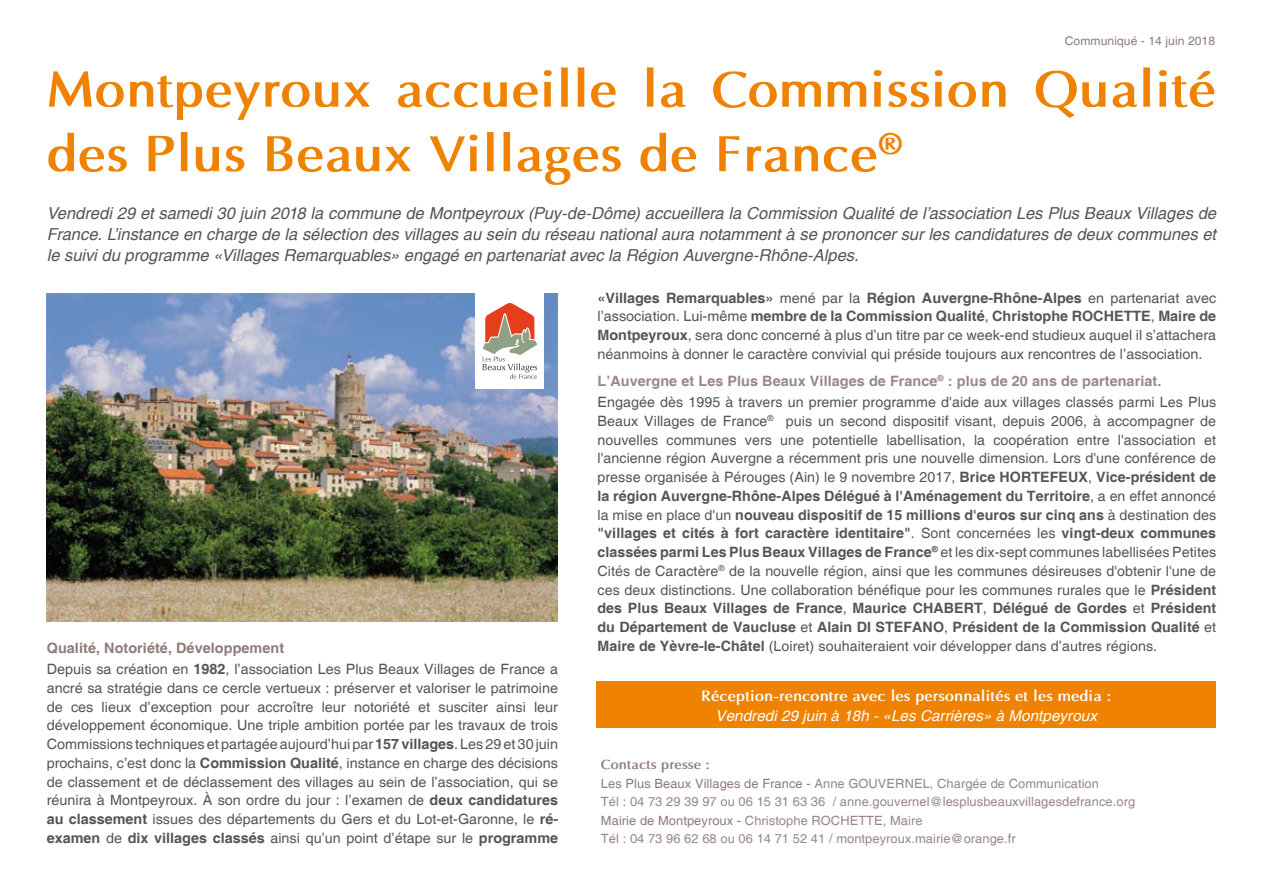
<style>
.page{position:relative;width:1263px;height:893px;background:#fff}
.page>*{position:absolute;margin:0;border:0;box-sizing:border-box;transform-origin:0 0}
.t1{font:700 51px/64.5px "Optima";letter-spacing:.005em;color:#ef8200}
.t2{font:italic 16.5px/21px "Helvetica";color:#555557;text-align:justify}
.t3{font:700 15px "Optima";letter-spacing:.005em;color:#fff}
.t4{font:italic 15px "Helvetica";letter-spacing:.005em;color:#fff}
.t5{font:14.25px/18.8px "Helvetica";color:#555557;text-align:justify}
.t6{font:700 13.5px "Optima";letter-spacing:.005em;color:#8e7c7a}
.t7{font:12.75px/17.4px "Helvetica";letter-spacing:.005em;color:#998886}
.t8{font:12px "Helvetica";letter-spacing:.005em;color:#8e7c7a}
.s1{font-weight:700}
.s2{font-weight:700;color:#998886}
.s3{font-weight:700;color:#8e7c7a}
.s4{color:#8e7c7a}
</style>
<div class="page">
<img style="left:47px;top:294px;width:511px;height:327px">
<div style="left:596px;top:682px;width:620px;height:46px;background:#ef8200"></div>
<div style="left:475px;top:292px;width:69px;height:96px;background:#fff"></div>
<svg style="left:483px;top:303px;width:54px;height:76px"></svg>
<p class="t8" style="left:1065px;top:34px;width:152px">Communiqué - 14 juin 2018</p>
<h1 class="t1" style="left:47px;top:57px;width:1171px">Montpeyroux accueille la Commission Qualité des Plus Beaux Villages de France<sup>®</sup></h1>
<p class="t2" style="left:47px;top:203px;width:1171px">Vendredi 29 et samedi 30 juin 2018 la commune de Montpeyroux (Puy-de-Dôme) accueillera la Commission Qualité de l’association Les Plus Beaux Villages de France. L’instance en charge de la sélection des villages au sein du réseau national aura notamment à se prononcer sur les candidatures de deux communes et le suivi du programme «Villages Remarquables» engagé en partenariat avec la Région Auvergne-Rhône-Alpes.</p>
<p class="t5" style="left:597px;top:289px;width:620px"><span class="s1">«Villages Remarquables»</span> mené par la <span class="s1">Région Auvergne-Rhône-Alpes</span> en partenariat avec l’association. Lui-même <span class="s1">membre de la Commission Qualité</span>, <span class="s1">Christophe ROCHETTE</span>, <span class="s1">Maire de Montpeyroux</span>, sera donc concerné à plus d’un titre par ce week-end studieux auquel il s’attachera néanmoins à donner le caractère convivial qui préside toujours aux rencontres de l’association.</p>
<p class="t5" style="left:597px;top:371px;width:620px;line-height:20.9px"><span class="s2">L’Auvergne et Les Plus Beaux Villages de France</span><sup>®</sup> <span class="s2">: plus de 20 ans de partenariat.<br></span>Engagée dès 1995 à travers un premier programme d'aide aux villages classés parmi Les Plus</p>
<p class="t5" style="left:597px;top:412px;width:620px">Beaux Villages de France<sup>®</sup> puis un second dispositif visant, depuis 2006, à accompagner de nouvelles communes vers une potentielle labellisation, la coopération entre l'association et l'ancienne région Auvergne a récemment pris une nouvelle dimension. Lors d'une conférence de presse organisée à Pérouges (Ain) le 9 novembre 2017, <span class="s1">Brice HORTEFEUX</span>, <span class="s1">Vice-président de la région Auvergne-Rhône-Alpes Délégué à l'Aménagement du Territoire</span>, a en effet annoncé la mise en place d'un <span class="s1">nouveau dispositif de 15 millions d'euros sur cinq ans</span> à destination des <span class="s1">"villages et cités à fort caractère identitaire"</span>. Sont concernées les <span class="s1">vingt-deux communes classées parmi Les Plus Beaux Villages de France</span><sup>®</sup> et les dix-sept communes labellisées Petites Cités de Caractère<sup>®</sup> de la nouvelle région, ainsi que les communes désireuses d'obtenir l'une de ces deux distinctions. Une collaboration bénéfique pour les communes rurales que le <span class="s1">Président des Plus Beaux Villages de France</span>, <span class="s1">Maurice CHABERT</span>, <span class="s1">Délégué de Gordes</span> et <span class="s1">Président du Département de Vaucluse</span> et <span class="s1">Alain DI STEFANO</span>, <span class="s1">Président de la Commission Qualité</span> et <span class="s1">Maire de Yèvre-le-Châtel</span> (Loiret) souhaiteraient voir développer dans d’autres régions.</p>
<p class="t5" style="left:47px;top:638px;width:513px;line-height:20.9px"><span class="s3">Qualité, Notoriété, Développement<br></span>Depuis sa création en <span class="s1">1982</span>, l’association Les Plus Beaux Villages de France a</p>
<p class="t5" style="left:47px;top:679px;width:513px">ancré sa stratégie dans ce cercle vertueux : préserver et valoriser le patrimoine de ces lieux d’exception pour accroître leur notoriété et susciter ainsi leur développement économique. Une triple ambition portée par les travaux de trois Commissions techniques et partagée aujourd’hui par <span class="s1">157 villages</span>. Les 29 et 30 juin prochains, c’est donc la <span class="s1">Commission Qualité</span>, instance en charge des décisions de classement et de déclassement des villages au sein de l’association, qui se réunira à Montpeyroux. À son ordre du jour : l’examen de <span class="s1">deux candidatures au classement</span> issues des départements du Gers et du Lot-et-Garonne, le <span class="s1">ré&shy;examen</span> de <span class="s1">dix villages classés</span> ainsi qu’un point d’étape sur le <span class="s1">programme</span></p>
<p class="t3" style="left:701px;top:686px;width:412px">Réception-rencontre avec les personnalités et les media :</p>
<p class="t4" style="left:716px;top:707px;width:383px">Vendredi 29 juin à 18h - «Les Carrières» à Montpeyroux</p>
<p class="t6" style="left:601px;top:756px;width:110px">Contacts presse :</p>
<p class="t7" style="left:601px;top:776px;width:536px"><span class="s4">Les Plus Beaux Villages de France -</span> Anne GOUVERNEL, Chargée de Communication<br>Tél : 04 73 29 39 97 ou 06 15 31 63 36 / anne.gouvernel@lesplusbeauxvillagesdefrance.org</p>
<p class="t7" style="left:601px;top:813px;width:416px"><span class="s4">Mairie de Montpeyroux -</span> Christophe ROCHETTE, Maire<br>Tél : 04 73 96 62 68 ou 06 14 71 52 41 / montpeyroux.mairie@orange.fr</p>
</div>
